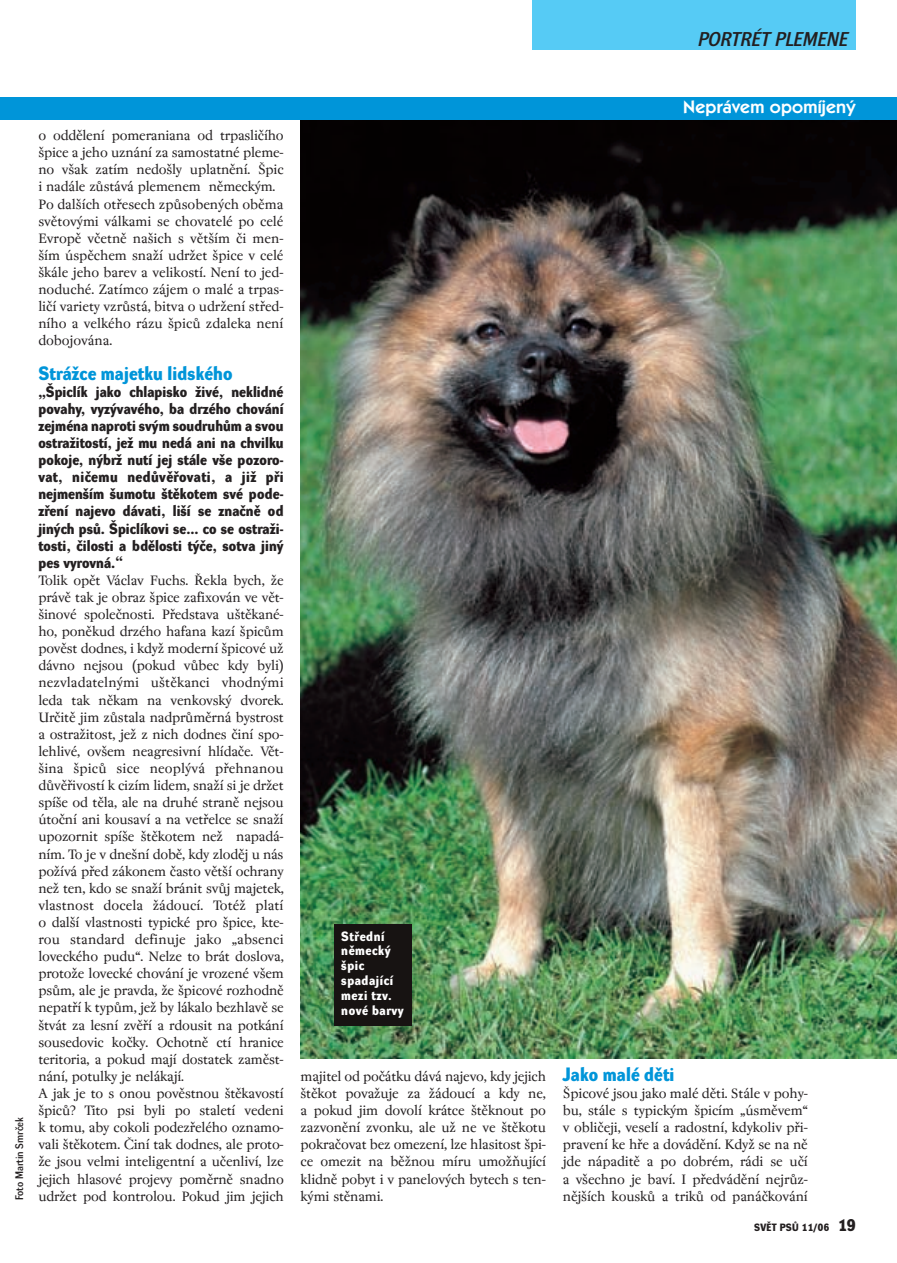
<style>
.page{position:relative;width:897px;height:1263px;background:#fff}
.page>*{position:absolute;margin:0;border:0;box-sizing:border-box;transform-origin:0 0}
.t1{font:19.5px "Dynamo D Italic D";letter-spacing:.01em;color:#231f20}
.t2{font:18.9px "Dynamo DB";letter-spacing:.01em;color:#0095d9}
.t3{font:600 18px "Itc Kabel CE";letter-spacing:.01em;color:#fff}
.t4{font:15px/17.1px "Regent";letter-spacing:-.015em;color:#231f20}
.t5{font:15px/17.1px "Dynamo DB";letter-spacing:.005em;color:#231f20;text-align:justify}
.t6{font:13.2px/14.9px "Dynamo DB";letter-spacing:.045em;color:#fff}
.t7{font:10.8px "Dynamo DD";color:#231f20}
.t8{font:10.35px "Dynamo DB";letter-spacing:.03em;color:#231f20}
.s1{font-size:16.5px}
</style>
<div class="page">
<img style="left:0;top:0;width:897px;height:1059px">
<h1 class="t1" style="left:698px;top:31px;width:151px">PORTRÉT PLEMENE</h1>
<p class="t7" style="left:15px;top:1200px;width:84px;rotate:-90deg">Foto Martin Smrãek</p>
<p class="t4" style="left:38px;top:128px;width:247px">o oddûlení pomeraniana od trpasliãího ‰pice a jeho uznání za samostatné pleme&shy;no v‰ak zatím nedo‰ly uplatnûní. ·pic i nadále zÛstává plemenem nûmeck˘m.<br>Po dal‰ích otfiesech zpÛsoben˘ch obûma svûtov˘mi válkami se chovatelé po celé Evropû vãetnû na‰ich s vût‰ím ãi men-‰ím úspûchem snaÏí udrÏet ‰pice v celé ‰kále jeho barev a velikostí. Není to jed&shy;noduché. Zatímco zájem o malé a trpas&shy;liãí variety vzrÛstá, bitva o udrÏení stfied&shy;ního a velkého rázu ‰picÛ zdaleka není dobojována.</p>
<p class="t2" style="left:38px;top:365px;width:196px">StráÏce majetku lidského</p>
<p class="t5" style="left:38px;top:384px;width:247px">„·piclík jako chlapisko Ïivé, neklidné povahy, vyz˘vavého, ba drzého chování zejména naproti sv˘m soudruhÛm a svou ostraÏitostí, jeÏ mu nedá ani na chvilku pokoje, n˘brÏ nutí jej stále v‰e pozoro&shy;vat, niãemu nedÛvûfiovati, a jiÏ pfii nejmen‰ím ‰umotu ‰tûkotem své pode&shy;zfiení najevo dávati, li‰í se znaãnû od jin˘ch psÛ. ·piclíkovi se... co se ostraÏi&shy;tosti, ãilosti a bdûlosti t˘ãe, sotva jin˘ pes vyrovná.“</p>
<p class="t4" style="left:38px;top:573px;width:247px">Tolik opût Václav Fuchs. ¤ekla bych, Ïe právû tak je obraz ‰pice zafixován ve vût-‰inové spoleãnosti. Pfiedstava u‰tûkané&shy;ho, ponûkud drzého hafana kazí ‰picÛm povûst dodnes, i kdyÏ moderní ‰picové uÏ dávno nejsou (pokud vÛbec kdy byli) nezvladateln˘mi u‰tûkanci vhodn˘mi leda tak nûkam na venkovsk˘ dvorek.<br>Urãitû jim zÛstala nadprÛmûrná bystrost a ostraÏitost, jeÏ z nich dodnes ãiní spo&shy;lehlivé, ov‰em neagresivní hlídaãe. Vût-‰ina ‰picÛ sice neopl˘vá pfiehnanou dÛvûfiivostí k cizím lidem, snaÏí si je drÏet spí‰e od tûla, ale na druhé stranû nejsou útoãní ani kousaví a na vetfielce se snaÏí upozornit spí‰e ‰tûkotem neÏ napadá&shy;ním. To je v dne‰ní dobû, kdy zlodûj u nás poÏívá pfied zákonem ãasto vût‰í ochrany neÏ ten, kdo se snaÏí bránit svÛj majetek, vlastnost docela Ïádoucí. TotéÏ platí o dal‰í vlastnosti typické pro ‰pice, kte&shy;rou standard definuje jako „absenci loveckého pudu“. Nelze to brát doslova, protoÏe lovecké chování je vrozené v‰em psÛm, ale je pravda, Ïe ‰picové rozhodnû nepatfií k typÛm, jeÏ by lákalo bezhlavû se ‰tvát za lesní zvûfií a rdousit na potkání sousedovic koãky. Ochotnû ctí hranice teritoria, a pokud mají dostatek zamûst&shy;nání, potulky je nelákají.<br>A jak je to s onou povûstnou ‰tûkavostí ‰picÛ? Tito psi byli po staletí vedeni k tomu, aby cokoli podezfielého oznamo&shy;vali ‰tûkotem. âiní tak dodnes, ale proto-Ïe jsou velmi inteligentní a uãenliví, lze jejich hlasové projevy pomûrnû snadno udrÏet pod kontrolou. Pokud jim jejich</p>
<p class="t3" style="left:683px;top:101px;width:174px">Neprávem opomíjen˘</p>
<p class="t6" style="left:341px;top:930px;width:64px">Stfiední nûmeck˘ ‰pic spadající mezi tzv. nové barvy</p>
<p class="t4" style="left:301px;top:1068px;width:247px;text-align:justify">majitel od poãátku dává najevo, kdy jejich ‰tûkot povaÏuje za Ïádoucí a kdy ne, a pokud jim dovolí krátce ‰tûknout po zazvonûní zvonku, ale uÏ ne ve ‰tûkotu pokraãovat bez omezení, lze hlasitost ‰pi&shy;ce omezit na bûÏnou míru umoÏÀující klidnû pobyt i v panelov˘ch bytech s ten&shy;k˘mi stûnami.</p>
<p class="t2" style="left:563px;top:1066px;width:113px">Jako malé dûti</p>
<p class="t4" style="left:563px;top:1086px;width:247px;text-align:justify">·picové jsou jako malé dûti. Stále v pohy&shy;bu, stále s typick˘m ‰picím „úsmûvem“ v obliãeji, veselí a radostní, kdykoliv pfii&shy;pravení ke hfie a dovádûní. KdyÏ se na nû jde nápaditû a po dobrém, rádi se uãí a v‰echno je baví. I pfiedvádûní nejrÛz&shy;nûj‰ích kouskÛ a trikÛ od panáãkování</p>
<p class="t8" style="left:754px;top:1223px;width:103px">SVùT PSÒ 11/06 <span class="s1">19</span></p>
</div>
